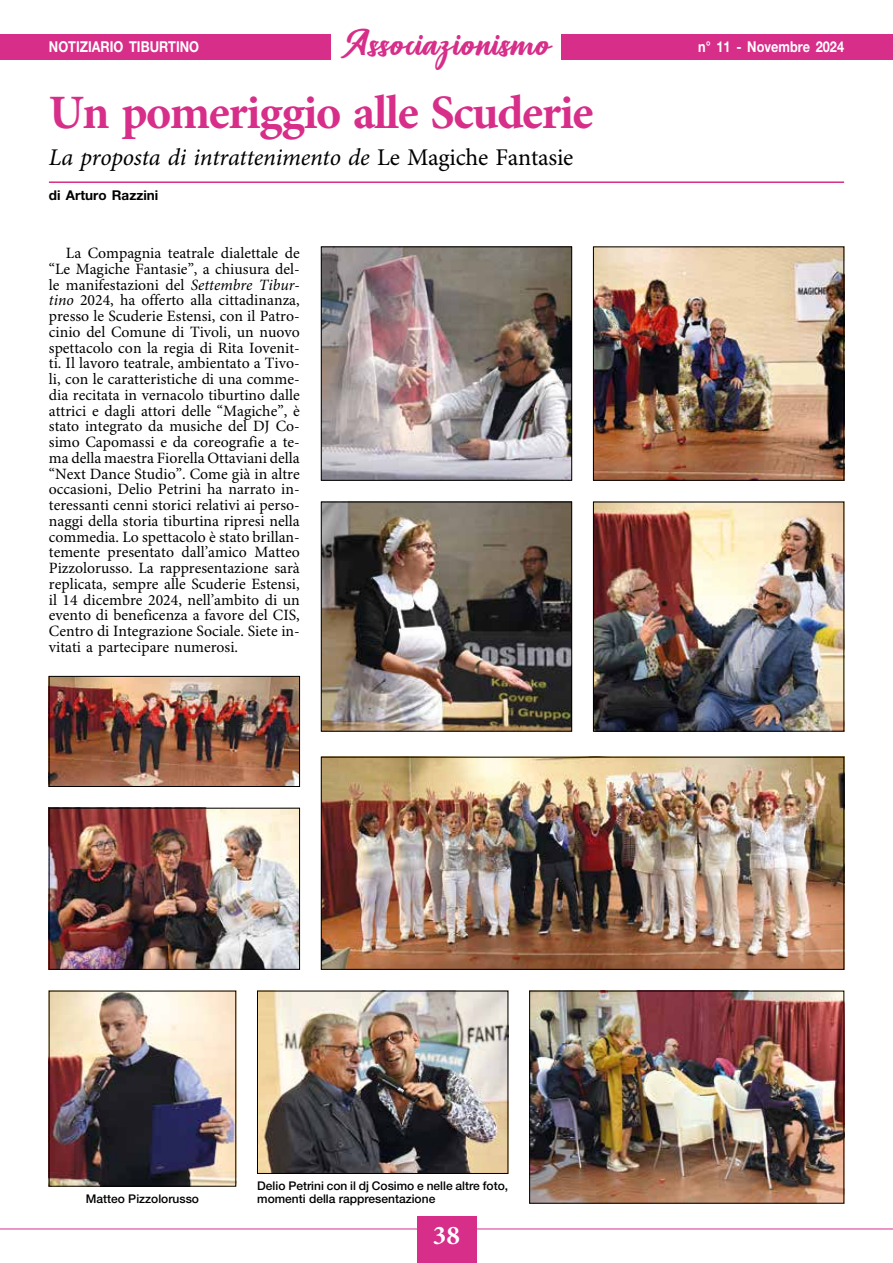
<style>
.page{position:relative;width:893px;height:1263px;background:#fff}
.page>*{position:absolute;margin:0;border:0;box-sizing:border-box;transform-origin:0 0}
.t1{font:700 48px "Minion Pro";letter-spacing:-.03em;color:#d72e89}
.t2{font:36px "Richardine";letter-spacing:.01em;color:#d72e89}
.t3{font:700 27px "Minion Pro";color:#fff}
.t4{font:italic 24px "Minion Pro";letter-spacing:-.01em;color:#000}
.t5{font:15.75px/15.8px "Minion Pro";color:#000;text-align:justify}
.t6{font:700 15px "Helvetica Neue LT Std";color:#fff;scale:.85 1}
.t7{font:700 13.5px "Helvetica Neue LT Std";color:#000}
.t8{font:500 12px/13.5px "Helvetica Neue LT Std";color:#000}
.s1{font-style:normal}
.s2{font-style:italic}
</style>
<div class="page">
<hr style="left:0;top:1228px;width:893px;height:1px;background:#d72e89">
<div style="left:0;top:34px;width:893px;height:26px;background:#d72e89"></div>
<div style="left:417px;top:1216px;width:59px;height:47px;background:#d72e89"></div>
<div style="left:332px;top:0;width:229px;height:68px;background:#fff"></div>
<img style="left:323px;top:759px;width:519px;height:208px">
<div style="left:321px;top:757px;width:523px;height:212px;border:1px solid #000"></div>
<img style="left:531px;top:993px;width:311px;height:208px">
<div style="left:529px;top:991px;width:315px;height:212px;border:1px solid #000"></div>
<img style="left:595px;top:249px;width:247px;height:229px">
<div style="left:593px;top:247px;width:251px;height:233px;border:1px solid #000"></div>
<img style="left:51px;top:678px;width:247px;height:107px">
<div style="left:49px;top:676px;width:251px;height:111px;border:1px solid #000"></div>
<img style="left:51px;top:810px;width:247px;height:157px">
<div style="left:49px;top:808px;width:251px;height:161px;border:1px solid #000"></div>
<img style="left:595px;top:504px;width:247px;height:225px">
<div style="left:593px;top:502px;width:251px;height:229px;border:1px solid #000"></div>
<img style="left:323px;top:504px;width:247px;height:225px">
<div style="left:321px;top:502px;width:251px;height:229px;border:1px solid #000"></div>
<img style="left:323px;top:249px;width:247px;height:229px">
<div style="left:321px;top:247px;width:251px;height:233px;border:1px solid #000"></div>
<hr style="left:49px;top:181px;width:795px;height:2px;background:#d72e89">
<img style="left:51px;top:993px;width:183px;height:191px">
<div style="left:49px;top:991px;width:187px;height:195px;border:1px solid #000"></div>
<img style="left:259px;top:993px;width:247px;height:179px">
<div style="left:257px;top:991px;width:251px;height:183px;border:1px solid #000"></div>
<h2 class="t2" style="left:341px;top:22px;width:213px">Associazionismo</h2>
<p class="t6" style="left:49px;top:38px;width:178px">NOTIZIARIO TIBURTINO</p>
<p class="t6" style="left:698px;top:38px;width:173px">n° 11 - Novembre 2024</p>
<h1 class="t1" style="left:49px;top:84px;width:546px">Un pomeriggio alle Scuderie</h1>
<h3 class="t4" style="left:49px;top:143px;width:526px">La proposta di intrattenimento de <span class="s1">Le Magiche Fantasie</span></h3>
<p class="t7" style="left:49px;top:187px;width:111px">di Arturo Razzini</p>
<p class="t5" style="left:49px;top:246px;width:252px;text-indent:17px">La Compagnia teatrale dialettale de “Le Magiche Fantasie”, a chiusura del&shy;le manifestazioni del <span class="s2">Settembre Tibur&shy;tino</span> 2024, ha offerto alla cittadinanza, presso le Scuderie Estensi, con il Patro&shy;cinio del Comune di Tivoli, un nuovo spettacolo con la regia di Rita Iovenit&shy;ti. Il lavoro teatrale, ambientato a Tivo&shy;li, con le caratteristiche di una comme&shy;dia recitata in vernacolo tiburtino dalle attrici e dagli attori delle “Magiche”, è stato integrato da musiche del DJ Co&shy;simo Capomassi e da coreografie a te&shy;ma della maestra Fiorella Ottaviani della “Next Dance Studio”. Come già in altre occasioni, Delio Petrini ha narrato in&shy;teressanti cenni storici relativi ai perso&shy;naggi della storia tiburtina ripresi nella commedia. Lo spettacolo è stato brillan&shy;temente presentato dall’amico Matteo Pizzolorusso. La rappresentazione sarà replicata, sempre alle Scuderie Estensi, il 14 dicembre 2024, nell’ambito di un evento di beneficenza a favore del CIS, Centro di Integrazione Sociale. Siete in&shy;vitati a partecipare numerosi.</p>
<p class="t8" style="left:86px;top:1192px;width:115px">Matteo Pizzolorusso</p>
<p class="t8" style="left:257px;top:1179px;width:252px">Delio Petrini con il dj Cosimo e nelle altre foto, momenti della rappresentazione</p>
<h3 class="t3" style="left:433px;top:1219px;width:28px">38</h3>
</div>
